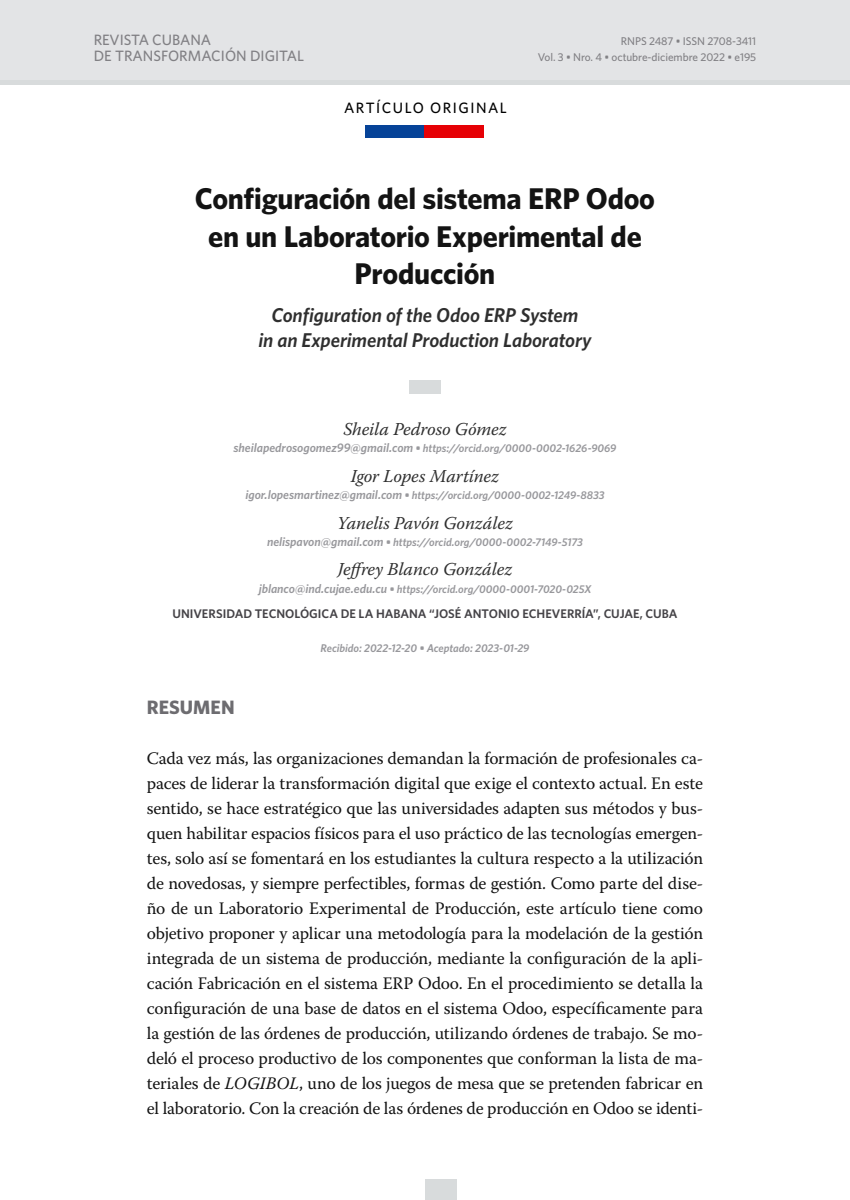
<style>
.page{position:relative;width:850px;height:1200px;background:#fff}
.page>*{position:absolute;margin:0;border:0;box-sizing:border-box;transform-origin:0 0}
.t1{font:700 30px/37.5px "Whitney";letter-spacing:-.01em;color:#131313;text-align:center}
.t2{font:italic 600 20px/25px "Whitney";letter-spacing:-.005em;color:#2f2f2f;text-align:center}
.t3{font:700 19.38px "Whitney";color:#6d6c70}
.t4{font:italic 18.12px "Warnock Pro";letter-spacing:-.01em;color:#2f2f2f}
.t5{font:17.5px/25px "Warnock Pro";letter-spacing:-.015em;color:#131313;text-align:justify}
.t6{font:500 15px/16.2px "Whitney";color:#818084}
.t7{font:500 15px "Whitney";letter-spacing:.1em;color:#000}
.t8{font:600 12.5px "Whitney";letter-spacing:-.005em;color:#454347}
.t9{font:italic 600 11.25px "Whitney";letter-spacing:-.005em;color:#98989c}
.t10{font:500 11.25px/16.2px "Whitney";letter-spacing:-.005em;color:#818084;text-align:right}
.s1{font-size:12.5px}
.s2{font-style:italic}
</style>
<div class="page">
<div style="left:0;top:0;width:850px;height:80px;background:#e3e4e6"></div>
<div style="left:0;top:80px;width:850px;height:5px;background:#d8dbdc"></div>
<div style="left:366px;top:125px;width:23px;height:13px;background:#064398"></div>
<div style="left:389px;top:125px;width:24px;height:13px;background:#064398"></div>
<div style="left:413px;top:125px;width:13px;height:13px;background:#064398"></div>
<div style="left:424px;top:125px;width:13px;height:13px;background:#e60005"></div>
<div style="left:437px;top:125px;width:24px;height:13px;background:#e60005"></div>
<div style="left:461px;top:125px;width:23px;height:13px;background:#e60005"></div>
<div style="left:425px;top:1179px;width:31px;height:21px;background:#d8dbdc"></div>
<div style="left:409px;top:380px;width:32px;height:14px;background:#d8dbdc"></div>
<p class="t6" style="left:94px;top:31px;width:212px">REVISTA CUBANA<br>DE TRANSFORMACIÓN DIGITAL</p>
<p class="t7" style="left:344px;top:98px;width:164px">ARTÍCULO ORIGINAL</p>
<p class="t10" style="left:538px;top:32px;width:220px">RNPS 2487 • ISSN 2708-3411<br>VOL. 3 • N RO. 4 • OCTUBRE-DICIEMBRE 2022 • E195</p>
<h1 class="t1" style="left:195px;top:179px;width:462px">Configuración del sistema erp Odoo en un Laboratorio Experimental de<br>Producción</h1>
<p class="t2" style="left:258px;top:302px;width:335px">Configuration of the Odoo Erp System<br>in an Experimental Production Laboratory</p>
<p class="t4" style="left:343px;top:418px;width:165px">Sheila Pedroso Gómez</p>
<p class="t9" style="left:234px;top:442px;width:384px"><span class="s1">sheilapedrosogomez99@gmail.com</span> • https://orcid.org/0000-0002-1626-9069</p>
<p class="t4" style="left:351px;top:465px;width:150px">Igor Lopes Martínez</p>
<p class="t9" style="left:245px;top:489px;width:361px"><span class="s1">igor.lopesmartinez@gmail.com</span> • https://orcid.org/0000-0002-1249-8833</p>
<p class="t4" style="left:337px;top:512px;width:177px">Yanelis Pavón González</p>
<p class="t9" style="left:267px;top:535px;width:317px"><span class="s1">nelispavon@gmail.com</span> • https://orcid.org/0000-0002-7149-5173</p>
<p class="t4" style="left:338px;top:559px;width:176px">Jeffrey Blanco González</p>
<p class="t9" style="left:259px;top:582px;width:334px"><span class="s1">jblanco@ind.cujae.edu.cu</span> • https://orcid.org/0000-0001-7020-025X</p>
<p class="t8" style="left:172px;top:606px;width:507px">UNIVERSIDAD TECNOLÓGICA DE LA HABANA “JOSÉ ANTONIO ECHEVERRÍA”, CUJAE, CU BA</p>
<p class="t9" style="left:321px;top:642px;width:210px">Recibido: 2022-12-20 • Aceptado: 2023-01-29</p>
<p class="t3" style="left:147px;top:695px;width:89px">RESUMEN</p>
<p class="t5" style="left:147px;top:745px;width:558px">Cada vez más, las organizaciones demandan la formación de profesionales ca&shy;paces de liderar la transformación digital que exige el contexto actual. En este sentido, se hace estratégico que las universidades adapten sus métodos y bus&shy;quen habilitar espacios físicos para el uso práctico de las tecnologías emergen&shy;tes, solo así se fomentará en los estudiantes la cultura respecto a la utilización de novedosas, y siempre perfectibles, formas de gestión. Como parte del dise&shy;ño de un Laboratorio Experimental de Producción, este artículo tiene como objetivo proponer y aplicar una metodología para la modelación de la gestión integrada de un sistema de producción, mediante la configuración de la apli&shy;cación Fabricación en el sistema ERP Odoo. En el procedimiento se detalla la configuración de una base de datos en el sistema Odoo, específicamente para la gestión de las órdenes de producción, utilizando órdenes de trabajo. Se mo&shy;deló el proceso productivo de los componentes que conforman la lista de ma&shy;teriales de <span class="s2">LOGIBOL</span>, uno de los juegos de mesa que se pretenden fabricar en el laboratorio. Con la creación de las órdenes de producción en Odoo se identi-</p>
</div>
